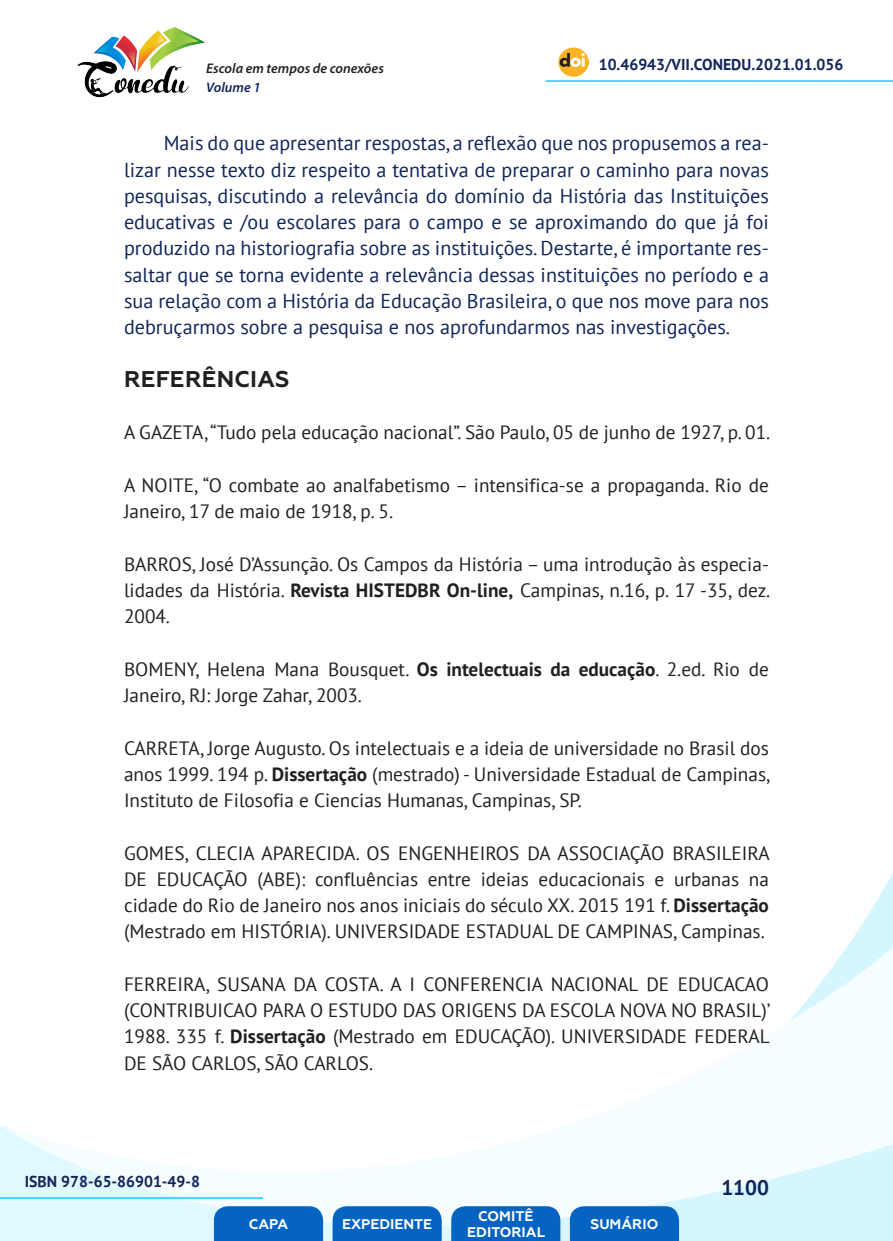
<style>
.page{position:relative;width:893px;height:1241px;background:#fff}
.page>*{position:absolute;margin:0;border:0;box-sizing:border-box;transform-origin:0 0}
._9_SUBTÍTULO_1{font:700 22.75px "Geometria";letter-spacing:.01em;color:#231f20}
.t1{font:700 21px "PT Sans";color:#112558}
._8_CORPO{font:20.12px/26.2px "PT Sans";color:#112558;text-align:justify}
._17_REFERENCIAS{font:19.25px/26.2px "PT Sans";color:#231f20;text-align:justify}
.t2{font:700 15.75px "PT Sans";color:#112558}
.t3{font:700 14px/16.8px "Geometria";color:#fff;text-align:center}
.t4{font:italic 600 14px "Myriad Pro";color:#231f20}
.t5{font:italic 600 14px "Myriad Pro";color:#112558}
.s1{font-weight:700}
</style>
<div class="page">
<svg style="left:848px;top:873px;width:45px;height:73px"></svg>
<svg style="left:0;top:946px;width:893px;height:294px"></svg>
<hr style="left:0;top:1196px;width:263px;height:2px;background:#2dd4fe">
<hr style="left:546px;top:80px;width:347px;height:2px;background:#2dd4fe">
<img style="left:559px;top:47px;width:30px;height:30px">
<img style="left:77px;top:27px;width:128px;height:71px">
<svg style="left:214px;top:1205px;width:109px;height:35px;background:#126bc4"></svg>
<svg style="left:333px;top:1205px;width:109px;height:35px;background:#126bc4"></svg>
<svg style="left:451px;top:1205px;width:109px;height:35px;background:#126bc4"></svg>
<svg style="left:570px;top:1205px;width:109px;height:35px;background:#116bc4"></svg>
<p class="t4" style="left:206px;top:59px;width:179px">Escola em tempos de conexões</p>
<p class="t2" style="left:599px;top:54px;width:246px">10.46943/VII.CONEDU.2021.01.056</p>
<p class="t5" style="left:206px;top:78px;width:56px">Volume 1</p>
<p class="_8_CORPO" style="left:124px;top:130px;width:646px;text-indent:40px">Mais do que apresentar respostas, a reflexão que nos propusemos a rea&shy;lizar nesse texto diz respeito a tentativa de preparar o caminho para novas pesquisas, discutindo a relevância do domínio da História das Instituições educativas e /ou escolares para o campo e se aproximando do que já foi produzido na historiografia sobre as instituições. Destarte, é importante res&shy;saltar que se torna evidente a relevância dessas instituições no período e a sua relação com a História da Educação Brasileira, o que nos move para nos debruçarmos sobre a pesquisa e nos aprofundarmos nas investigações.</p>
<p class="_9_SUBTÍTULO_1" style="left:124px;top:365px;width:167px">REFERÊNCIAS</p>
<p class="_17_REFERENCIAS" style="left:124px;top:419px;width:648px">A GAZETA, “Tudo pela educação nacional”. São Paulo, 05 de junho de 1927, p. 01.</p>
<p class="_17_REFERENCIAS" style="left:124px;top:471px;width:646px">A NOITE, “O combate ao analfabetismo – intensifica-se a propaganda. Rio de<br>Janeiro, 17 de maio de 1918, p. 5.</p>
<p class="_17_REFERENCIAS" style="left:124px;top:550px;width:648px">BARROS, José D’Assunção. Os Campos da História – uma introdução às especia&shy;lidades da História. <span class="s1">Revista HISTEDBR On-line,</span> Campinas, n.16, p. 17 -35, dez.<br>2004.</p>
<p class="_17_REFERENCIAS" style="left:124px;top:655px;width:646px">BOMENY, Helena Mana Bousquet. <span class="s1">Os intelectuais da educação</span>. 2.ed. Rio de<br>Janeiro, RJ: Jorge Zahar, 2003.</p>
<p class="_17_REFERENCIAS" style="left:124px;top:734px;width:648px">CARRETA, Jorge Augusto. Os intelectuais e a ideia de universidade no Brasil dos anos 1999. 194 p. <span class="s1">Dissertação</span> (mestrado) - Universidade Estadual de Campinas, Instituto de Filosofia e Ciencias Humanas, Campinas, SP.</p>
<p class="_17_REFERENCIAS" style="left:124px;top:839px;width:647px">GOMES, CLECIA APARECIDA. OS ENGENHEIROS DA ASSOCIAÇÃO BRASILEIRA DE EDUCAÇÃO (ABE): confluências entre ideias educacionais e urbanas na cidade do Rio de Janeiro nos anos iniciais do século XX. 2015 191 f. <span class="s1">Dissertação </span>(Mestrado em HISTÓRIA). UNIVERSIDADE ESTADUAL DE CAMPINAS, Campinas.</p>
<p class="_17_REFERENCIAS" style="left:124px;top:970px;width:648px">FERREIRA, SUSANA DA COSTA. A I CONFERENCIA NACIONAL DE EDUCACAO (CONTRIBUICAO PARA O ESTUDO DAS ORIGENS DA ESCOLA NOVA NO BRASIL)’ 1988. 335 f. <span class="s1">Dissertação</span> (Mestrado em EDUCAÇÃO). UNIVERSIDADE FEDERAL DE SÃO CARLOS, SÃO CARLOS.</p>
<p class="t2" style="left:25px;top:1170px;width:177px">ISBN 978-65-86901-49-8</p>
<p class="t3" style="left:249px;top:1215px;width:41px">CAPA</p>
<p class="t3" style="left:342px;top:1215px;width:92px">EXPEDIENTE</p>
<p class="t3" style="left:467px;top:1207px;width:79px">COMITÊ<br>EDITORIAL</p>
<p class="t3" style="left:590px;top:1215px;width:69px">SUMÁRIO</p>
<p class="t1" style="left:721px;top:1173px;width:49px">1100</p>
</div>
